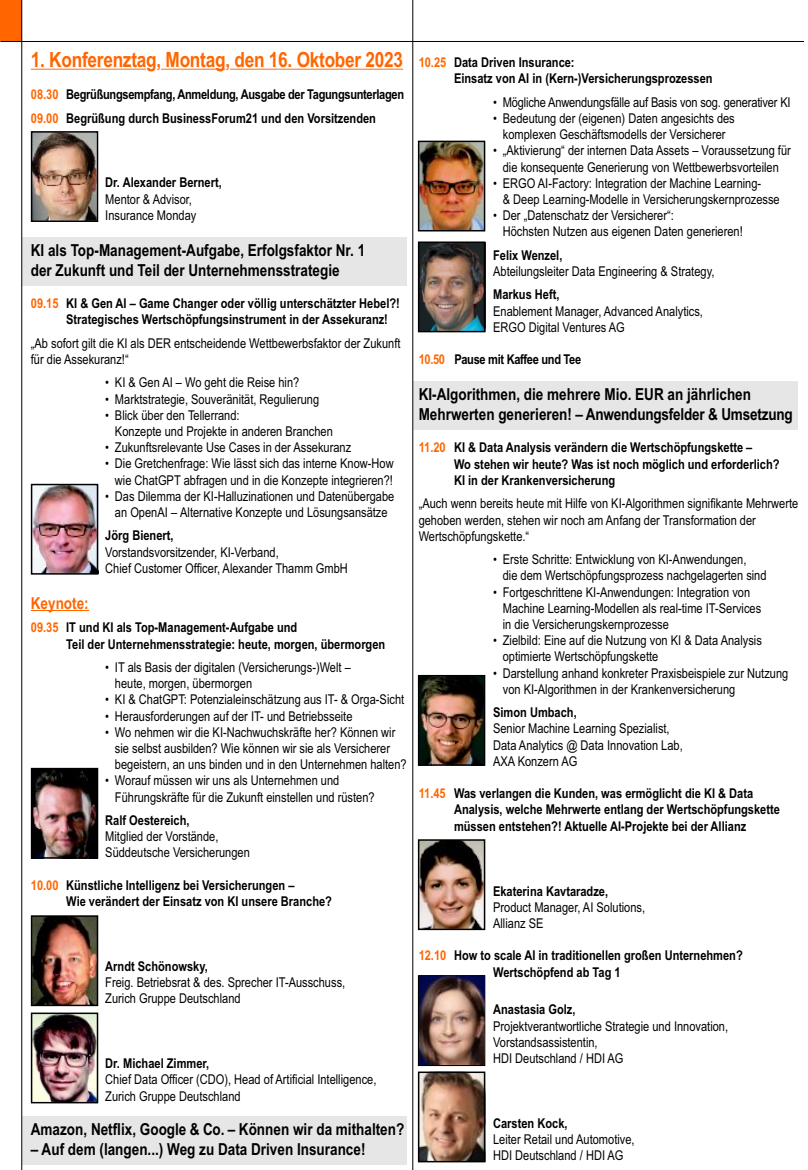
<style>
.page{position:relative;width:808px;height:1170px;background:#fff}
.page>*{position:absolute;margin:0;border:0;box-sizing:border-box;transform-origin:0 0}
.t1{font:700 21px "Arial Narrow";letter-spacing:-.01em;color:#f60}
.t2{font:700 16.5px/19.8px "Arial Narrow";color:#000}
.t3{font:700 16.5px "Arial Narrow";color:#f60}
.t4{font:13.5px/16.2px "Arial Narrow";color:#000}
.t5{font:700 13.5px/16.2px "Arial Narrow";color:#000}
.t6{font:700 13.5px/23.4px "Arial Narrow";letter-spacing:-.025em;color:#000}
.t7{font:700 13.5px/23.4px "Arial Narrow";color:#f60}
</style>
<div class="page">
<img style="left:420px;top:677px;width:63px;height:86px">
<div style="left:413px;top:381px;width:385px;height:49px;background:#e6e6e6"></div>
<div style="left:22px;top:1115px;width:385px;height:49px;background:#e6e6e6"></div>
<div style="left:22px;top:237px;width:385px;height:48px;background:#e6e6e6"></div>
<hr style="left:31px;top:69px;width:115px;height:1px;background:#f60">
<hr style="left:161px;top:69px;width:64px;height:1px;background:#f60">
<hr style="left:230px;top:69px;width:173px;height:1px;background:#f60">
<hr style="left:31px;top:610px;width:58px;height:1px;background:#f60">
<div style="left:0;top:0;width:22px;height:42px;background:#f60"></div>
<hr style="left:22px;top:0;width:1px;height:1169px;background:#000">
<hr style="left:1px;top:41px;width:803px;height:1px;background:#000">
<hr style="left:412px;top:0;width:1px;height:1169px;background:#000">
<img style="left:420px;top:841px;width:63px;height:87px">
<div style="left:418px;top:975px;width:67px;height:90px;border:1px solid #000"></div>
<div style="left:418px;top:839px;width:67px;height:91px;border:1px solid #000"></div>
<img style="left:420px;top:243px;width:66px;height:89px">
<div style="left:418px;top:241px;width:67px;height:91px;border:1px solid #000"></div>
<div style="left:418px;top:675px;width:67px;height:90px;border:1px solid #000"></div>
<img style="left:420px;top:143px;width:63px;height:86px">
<div style="left:418px;top:141px;width:67px;height:90px;border:1px solid #000"></div>
<img style="left:33px;top:133px;width:63px;height:87px">
<div style="left:31px;top:131px;width:67px;height:91px;border:1px solid #000"></div>
<img style="left:33px;top:769px;width:63px;height:87px">
<div style="left:31px;top:767px;width:67px;height:91px;border:1px solid #000"></div>
<img style="left:33px;top:1014px;width:63px;height:87px">
<img style="left:419px;top:975px;width:66px;height:89px">
<img style="left:420px;top:1071px;width:66px;height:90px">
<div style="left:418px;top:1071px;width:67px;height:91px;border:1px solid #000"></div>
<div style="left:31px;top:1012px;width:67px;height:91px;border:1px solid #000"></div>
<img style="left:33px;top:486px;width:63px;height:86px">
<div style="left:31px;top:484px;width:67px;height:90px;border:1px solid #000"></div>
<img style="left:33px;top:917px;width:63px;height:87px">
<div style="left:31px;top:915px;width:67px;height:91px;border:1px solid #000"></div>
<h1 class="t1" style="left:31px;top:51px;width:374px">1. Konferenztag, Montag, den 16. Oktober 2023</h1>
<p class="t7" style="left:31px;top:84px;width:29px">08.30<br>09.00</p>
<p class="t6" style="left:66px;top:84px;width:339px">Begrüßungsempfang, Anmeldung, Ausgabe der Tagungsunterlagen<br>Begrüßung durch BusinessForum21 und den Vorsitzenden</p>
<p class="t5" style="left:105px;top:176px;width:118px">Dr. Alexander Bernert,</p>
<p class="t4" style="left:105px;top:192px;width:93px">Mentor &amp; Advisor,<br>Insurance Monday</p>
<p class="t2" style="left:31px;top:242px;width:336px">KI als Top-Management-Aufgabe, Erfolgsfaktor Nr. 1 der Zukunft und Teil der Unternehmensstrategie</p>
<p class="t5" style="left:66px;top:296px;width:335px">KI &amp; Gen AI – Game Changer oder völlig unterschätzter Hebel?!<br>Strategisches Wertschöpfungsinstrument in der Assekuranz!</p>
<p class="t4" style="left:31px;top:336px;width:371px">„Ab sofort gilt die KI als DER entscheidende Wettbewerbsfaktor der Zukunft für die Assekuranz!“</p>
<p class="t4" style="left:105px;top:376px;width:196px">• KI &amp; Gen AI – Wo geht die Reise hin?</p>
<p class="t4" style="left:105px;top:392px;width:215px">• Marktstrategie, Souveränität, Regulierung</p>
<p class="t4" style="left:115px;top:408px;width:219px;text-indent:-10px">• Blick über den Tellerrand:<br>Konzepte und Projekte in anderen Branchen</p>
<p class="t4" style="left:105px;top:440px;width:247px">• Zukunftsrelevante Use Cases in der Assekuranz</p>
<p class="t4" style="left:105px;top:457px;width:290px;text-align:right">• Die Gretchenfrage: Wie lässt sich das interne Know-How wie ChatGPT abfragen und in die Konzepte integrieren?!</p>
<p class="t4" style="left:105px;top:489px;width:291px;text-align:center">• Das Dilemma der KI-Halluzinationen und Datenübergabe an OpenAI – Alternative Konzepte und Lösungsansätze</p>
<p class="t5" style="left:105px;top:529px;width:70px">Jörg Bienert,</p>
<p class="t4" style="left:105px;top:545px;width:244px">Vorstandsvorsitzender, KI-Verband,<br>Chief Customer Officer, Alexander Thamm GmbH</p>
<p class="t7" style="left:31px;top:293px;width:29px">09.15</p>
<p class="t3" style="left:31px;top:597px;width:59px">Keynote:</p>
<p class="t7" style="left:31px;top:617px;width:29px">09.35</p>
<p class="t5" style="left:66px;top:620px;width:321px">IT und KI als Top-Management-Aufgabe und<br>Teil der Unternehmensstrategie: heute, morgen, übermorgen</p>
<p class="t4" style="left:115px;top:660px;width:237px;text-indent:-10px">• IT als Basis der digitalen (Versicherungs-)Welt – heute, morgen, übermorgen</p>
<p class="t4" style="left:105px;top:692px;width:300px">• KI &amp; ChatGPT: Potenzialeinschätzung aus IT- &amp; Orga-Sicht</p>
<p class="t4" style="left:105px;top:709px;width:249px">• Herausforderungen auf der IT- und Betriebsseite</p>
<p class="t4" style="left:115px;top:725px;width:293px;text-indent:-10px">• Wo nehmen wir die KI-Nachwuchskräfte her? Können wir sie selbst ausbilden? Wie können wir sie als Versicherer begeistern, an uns binden und in den Unternehmen halten?</p>
<p class="t4" style="left:115px;top:773px;width:261px;text-indent:-10px">• Worauf müssen wir uns als Unternehmen und<br>Führungskräfte für die Zukunft einstellen und rüsten?</p>
<p class="t5" style="left:105px;top:813px;width:86px">Ralf Oestereich,</p>
<p class="t4" style="left:105px;top:829px;width:146px">Mitglied der Vorstände,<br>Süddeutsche Versicherungen</p>
<p class="t5" style="left:66px;top:878px;width:267px">Künstliche Intelligenz bei Versicherungen –<br>Wie verändert der Einsatz von KI unsere Branche?</p>
<p class="t7" style="left:31px;top:874px;width:29px">10.00</p>
<p class="t5" style="left:105px;top:959px;width:104px">Arndt Schönowsky,</p>
<p class="t4" style="left:105px;top:975px;width:241px">Freig. Betriebsrat &amp; des. Sprecher IT-Ausschuss,<br>Zurich Gruppe Deutschland</p>
<p class="t5" style="left:105px;top:1056px;width:105px">Dr. Michael Zimmer,</p>
<p class="t4" style="left:105px;top:1072px;width:273px">Chief Data Officer (CDO), Head of Artificial Intelligence,<br>Zurich Gruppe Deutschland</p>
<p class="t2" style="left:31px;top:1120px;width:375px">Amazon, Netflix, Google &amp; Co. – Können wir da mithalten?</p>
<p class="t2" style="left:31px;top:1140px;width:336px">– Auf dem (langen...) Weg zu Data Driven Insurance!</p>
<p class="t7" style="left:419px;top:52px;width:29px">10.25</p>
<p class="t5" style="left:454px;top:55px;width:260px">Data Driven Insurance:<br>Einsatz von AI in (Kern-)Versicherungsprozessen</p>
<p class="t4" style="left:493px;top:95px;width:299px">• Mögliche Anwendungsfälle auf Basis von sog. generativer KI</p>
<p class="t4" style="left:493px;top:111px;width:243px;text-align:center">• Bedeutung der (eigenen) Daten angesichts des komplexen Geschäftsmodells der Versicherer</p>
<p class="t4" style="left:493px;top:144px;width:299px;text-align:center">• „Aktivierung“ der internen Data Assets – Voraussetzung für die konsequente Generierung von Wettbewerbsvorteilen</p>
<p class="t4" style="left:503px;top:176px;width:278px;text-indent:-10px">• ERGO AI-Factory: Integration der Machine Learning-<br>&amp; Deep Learning-Modelle in Versicherungskernprozesse</p>
<p class="t4" style="left:503px;top:208px;width:242px;text-indent:-10px">• Der „Datenschatz der Versicherer“:<br>Höchsten Nutzen aus eigenen Daten generieren!</p>
<p class="t5" style="left:493px;top:248px;width:71px">Felix Wenzel,</p>
<p class="t4" style="left:493px;top:264px;width:223px">Abteilungsleiter Data Engineering &amp; Strategy,</p>
<p class="t5" style="left:493px;top:288px;width:68px">Markus Heft,</p>
<p class="t4" style="left:493px;top:304px;width:211px">Enablement Manager, Advanced Analytics,<br>ERGO Digital Ventures AG</p>
<p class="t6" style="left:454px;top:349px;width:128px">Pause mit Kaffee und Tee</p>
<p class="t2" style="left:419px;top:386px;width:376px">KI-Algorithmen, die mehrere Mio. EUR an jährlichen<br>Mehrwerten generieren! – Anwendungsfelder &amp; Umsetzung</p>
<p class="t5" style="left:454px;top:441px;width:327px">KI &amp; Data Analysis verändern die Wertschöpfungskette –<br>Wo stehen wir heute? Was ist noch möglich und erforderlich?<br>KI in der Krankenversicherung</p>
<p class="t4" style="left:419px;top:496px;width:381px">„Auch wenn bereits heute mit Hilfe von KI-Algorithmen signifikante Mehrwerte gehoben werden, stehen wir noch am Anfang der Transformation der<br>Wertschöpfungskette.“</p>
<p class="t4" style="left:503px;top:552px;width:265px;text-indent:-10px">• Erste Schritte: Entwicklung von KI-Anwendungen,<br>die dem Wertschöpfungsprozess nachgelagerten sind</p>
<p class="t4" style="left:503px;top:585px;width:260px;text-indent:-10px">• Fortgeschrittene KI-Anwendungen: Integration von<br>Machine Learning-Modellen als real-time IT-Services in die Versicherungskernprozesse</p>
<p class="t4" style="left:503px;top:633px;width:261px;text-indent:-10px">• Zielbild: Eine auf die Nutzung von KI &amp; Data Analysis optimierte Wertschöpfungskette</p>
<p class="t4" style="left:503px;top:666px;width:287px;text-indent:-10px">• Darstellung anhand konkreter Praxisbeispiele zur Nutzung von KI-Algorithmen in der Krankenversicherung</p>
<p class="t5" style="left:493px;top:705px;width:85px">Simon Umbach,</p>
<p class="t4" style="left:493px;top:721px;width:191px">Senior Machine Learning Spezialist,<br>Data Analytics @ Data Innovation Lab,<br>AXA Konzern AG</p>
<p class="t5" style="left:454px;top:786px;width:327px">Was verlangen die Kunden, was ermöglicht die KI &amp; Data<br>Analysis, welche Mehrwerte entlang der Wertschöpfungskette müssen entstehen?! Aktuelle AI-Projekte bei der Allianz</p>
<p class="t7" style="left:419px;top:349px;width:28px">10.50</p>
<p class="t7" style="left:419px;top:437px;width:29px">11.20</p>
<p class="t7" style="left:419px;top:783px;width:29px">11.45</p>
<p class="t7" style="left:419px;top:945px;width:29px">12.10</p>
<p class="t5" style="left:493px;top:883px;width:117px">Ekaterina Kavtaradze,</p>
<p class="t4" style="left:493px;top:900px;width:154px">Product Manager, AI Solutions,<br>Allianz SE</p>
<p class="t5" style="left:493px;top:948px;width:251px;text-indent:-39px">How to scale AI in traditionellen großen Unternehmen?<br>Wertschöpfend ab Tag 1</p>
<p class="t5" style="left:493px;top:1002px;width:84px">Anastasia Golz,</p>
<p class="t4" style="left:493px;top:1018px;width:237px">Projektverantwortliche Strategie und Innovation,<br>Vorstandsassistentin,<br>HDI Deutschland / HDI AG</p>
<p class="t5" style="left:493px;top:1116px;width:76px">Carsten Kock,</p>
<p class="t4" style="left:493px;top:1132px;width:143px">Leiter Retail und Automotive,<br>HDI Deutschland / HDI AG</p>
</div>
